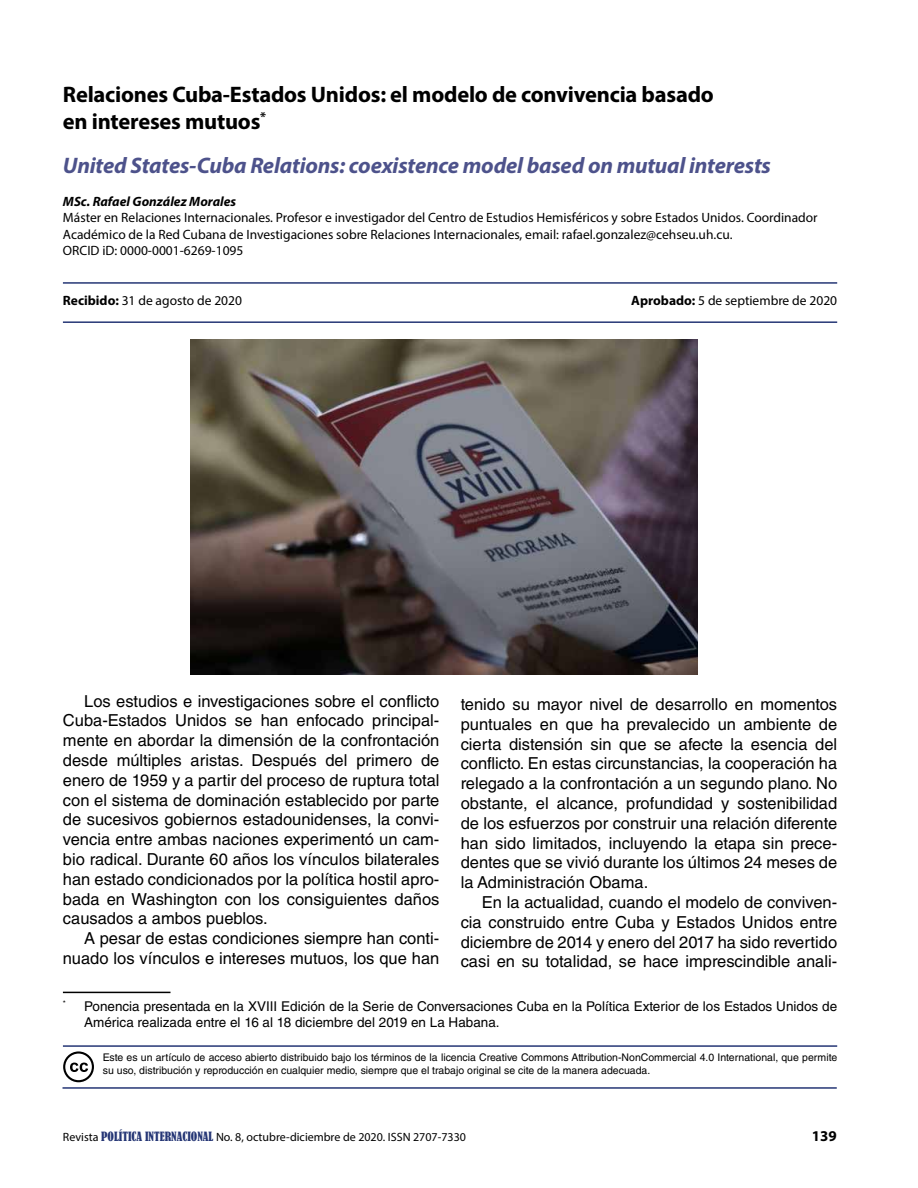
<style>
.page{position:relative;width:918px;height:1188px;background:#fff}
.page>*{position:absolute;margin:0;border:0;box-sizing:border-box;transform-origin:0 0}
.t1{font:700 22.5px/27px "Myriad Pro";letter-spacing:-.01em;color:#000}
.t2{font:italic 700 22.5px "Myriad Pro";letter-spacing:-.01em;color:#4d528b}
.t3{font:16.5px/19.8px "Helvetica LT Std";color:#000;text-align:justify}
.t4{font:700 15px "Myriad Pro";color:#000}
.t5{font:13.5px/16.2px "Myriad Pro";color:#000}
.t6{font:13.5px/16.2px "Helvetica LT Std";color:#000}
.t7{font:italic 700 13.5px "Myriad Pro";color:#000}
.t8{font:12px "Myriad Pro";color:#000}
.t9{font:10.5px/12.6px "Helvetica LT Std";color:#000}
.s1{font-weight:700}
.s2{font-family:"Bernard";font-stretch:condensed;color:#253675}
</style>
<div class="page">
<div style="left:63px;top:1051px;width:31px;height:31px;border:2px solid #000;border-radius:50%"></div>
<svg style="left:70px;top:1063px;width:18px;height:9px"></svg>
<hr style="left:63px;top:1045px;width:774px;height:2px;background:#253675">
<hr style="left:63px;top:1087px;width:774px;height:2px;background:#253675">
<hr style="left:63px;top:282px;width:774px;height:2px;background:#253675">
<hr style="left:63px;top:321px;width:774px;height:2px;background:#253675">
<img style="left:190px;top:340px;width:508px;height:335px">
<hr style="left:63px;top:992px;width:108px;height:1px;background:#000">
<h1 class="t1" style="left:63px;top:80px;width:652px">Relaciones Cuba-Estados Unidos: el modelo de convivencia basado en intereses mutuos<sup>*</sup></h1>
<h1 class="t2" style="left:63px;top:151px;width:710px">United States-Cuba Relations: coexistence model based on mutual interests</h1>
<p class="t7" style="left:63px;top:193px;width:175px">MSc. Rafael González Morales</p>
<p class="t5" style="left:63px;top:209px;width:756px">Máster en Relaciones Internacionales. Profesor e investigador del Centro de Estudios Hemisféricos y sobre Estados Unidos. Coordinador<br>Académico de la Red Cubana de Investigaciones sobre Relaciones Internacionales, email: rafael.gonzalez@cehseu.uh.cu.<br>ORCID iD: 0000-0001-6269-1095</p>
<p class="t5" style="left:63px;top:292px;width:181px"><span class="s1">Recibido:</span> 31 de agosto de 2020</p>
<p class="t5" style="left:631px;top:292px;width:207px"><span class="s1">Aprobado:</span> 5 de septiembre de 2020</p>
<p class="t3" style="left:63px;top:691px;width:378px;text-indent:21px">Los estudios e investigaciones sobre el conflicto Cuba-Estados Unidos se han enfocado principal&shy;mente en abordar la dimensión de la confrontación desde múltiples aristas. Después del primero de enero de 1959 y a partir del proceso de ruptura total con el sistema de dominación establecido por parte de sucesivos gobiernos estadounidenses, la convi&shy;vencia entre ambas naciones experimentó un cam&shy;bio radical. Durante 60 años los vínculos bilaterales han estado condicionados por la política hostil apro&shy;bada en Washington con los consiguientes daños causados a ambos pueblos.</p>
<p class="t3" style="left:63px;top:928px;width:378px;text-align:right">A pesar de estas condiciones siempre han conti&shy;nuado los vínculos e intereses mutuos, los que han</p>
<p class="t3" style="left:461px;top:694px;width:378px">tenido su mayor nivel de desarrollo en momentos puntuales en que ha prevalecido un ambiente de cierta distensión sin que se afecte la esencia del conflicto. En estas circunstancias, la cooperación ha relegado a la confrontación a un segundo plano. No obstante, el alcance, profundidad y sostenibilidad de los esfuerzos por construir una relación diferente han sido limitados, incluyendo la etapa sin prece&shy;dentes que se vivió durante los últimos 24 meses de la Administración Obama.</p>
<p class="t3" style="left:461px;top:892px;width:378px;text-indent:21px">En la actualidad, cuando el modelo de conviven&shy;cia construido entre Cuba y Estados Unidos entre diciembre de 2014 y enero del 2017 ha sido revertido casi en su totalidad, se hace imprescindible anali-</p>
<p class="t6" style="left:84px;top:998px;width:755px;text-indent:-21px"><sup>*</sup> Ponencia presentada en la XVIII Edición de la Serie de Conversaciones Cuba en la Política Exterior de los Estados Unidos de<br>América realizada entre el 16 al 18 diciembre del 2019 en La Habana.</p>
<p class="t9" style="left:103px;top:1051px;width:736px">Este es un artículo de acceso abierto distribuido bajo los términos de la licencia Creative Commons Attribution-NonCommercial 4.0 International, que permite su uso, distribución y reproducción en cualquier medio, siempre que el trabajo original se cite de la manera adecuada.</p>
<p class="t8" style="left:63px;top:1130px;width:405px">Revista <span class="s2">POLÍTICA INTERNACIONAL</span> No. 8, octubre-diciembre de 2020. ISSN 2707-7330</p>
<p class="t4" style="left:812px;top:1126px;width:26px">139</p>
</div>
